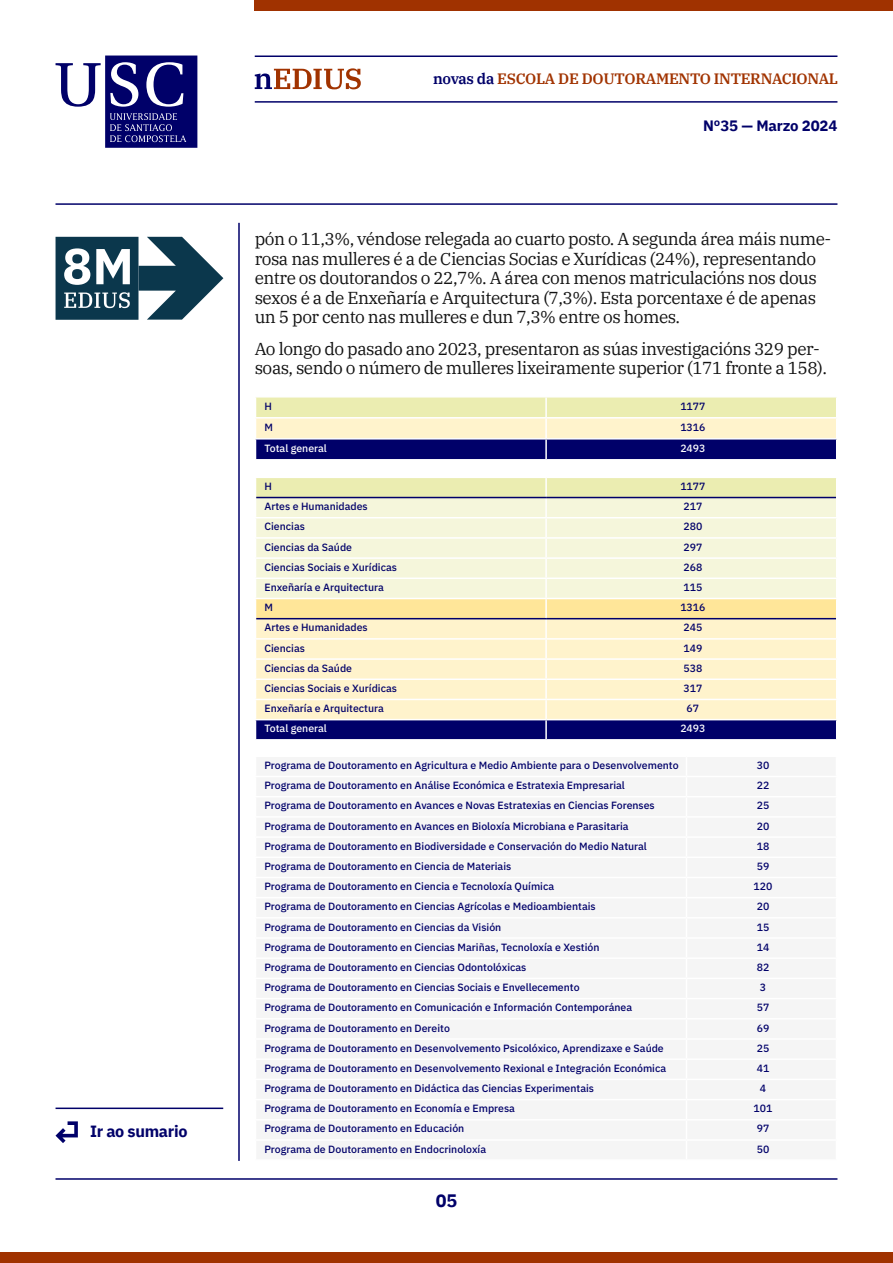
<style>
.page{position:relative;width:893px;height:1263px;background:#fff}
.page>*{position:absolute;margin:0;border:0;box-sizing:border-box;transform-origin:0 0}
.t1{font:700 18px "IBM Plex Sans";color:#000069}
.t2{font:17.25px/19.5px "IBM Plex Serif";letter-spacing:-.03em;color:#121212}
.t3{font:700 16.2px "IBM Plex Sans";letter-spacing:-.02em;color:#000069}
.t4{font:600 15px "IBM Plex Serif";letter-spacing:-.02em;color:#a13300}
.t5{font:700 15px "IBM Plex Sans";letter-spacing:-.01em;color:#000069}
.t6{font:500 10.5px "IBM Plex Sans";color:#000069}
.t7{font:500 10.5px "IBM Plex Sans";color:#fff}
.s1{color:#000069}
</style>
<div class="page">
<hr style="left:255px;top:56px;width:582px;height:1px;background:#000069">
<hr style="left:255px;top:101px;width:582px;height:2px;background:#000069">
<div style="left:255px;top:0;width:638px;height:10px;background:#a03200"></div>
<div style="left:0;top:1252px;width:893px;height:11px;background:#a03200"></div>
<hr style="left:56px;top:203px;width:781px;height:2px;background:#000069">
<hr style="left:56px;top:1107px;width:167px;height:2px;background:#000069">
<svg style="left:56px;top:1121px;width:22px;height:22px"></svg>
<hr style="left:238px;top:223px;width:2px;height:938px;background:#000069">
<hr style="left:56px;top:1178px;width:781px;height:2px;background:#000069">
<svg style="left:255px;top:68px;width:106px;height:21px"></svg>
<svg style="left:56px;top:56px;width:141px;height:92px"></svg>
<svg style="left:255px;top:397px;width:582px;height:63px;background:#aaa6a8"></svg>
<hr style="left:546px;top:438px;width:291px;height:1px;background:#fff">
<svg style="left:255px;top:478px;width:582px;height:262px;background:#e5dfc7"></svg>
<hr style="left:546px;top:618px;width:290px;height:1px;background:#000069">
<svg style="left:56px;top:237px;width:167px;height:83px"></svg>
<h3 class="t3" style="left:90px;top:1118px;width:99px">Ir ao sumario</h3>
<h3 class="t4" style="left:433px;top:67px;width:407px"><span class="s1">novas da</span> ESCOLA DE DOUTORAMENTO INTERNACIONAL</h3>
<h3 class="t5" style="left:703px;top:114px;width:136px">Nº35 — Marzo 2024</h3>
<p class="t2" style="left:255px;top:228px;width:578px">pón o 11,3%, véndose relegada ao cuarto posto. A segunda área máis nume&shy;rosa nas mulleres é a de Ciencias Socias e Xurídicas (24%), representando entre os doutorandos o 22,7%. A área con menos matriculacións nos dous sexos é a de Enxeñaría e Arquitectura (7,3%). Esta porcentaxe é de apenas un 5 por cento nas mulleres e dun 7,3% entre os homes.</p>
<h2 class="t2" style="left:255px;top:337px;width:574px">Ao longo do pasado ano 2023, presentaron as súas investigacións 329 per&shy;soas, sendo o número de mulleres lixeiramente superior (171 fronte a 158).</h2>
<p class="t6" style="left:264px;top:398px;width:9px">H</p>
<p class="t6" style="left:680px;top:398px;width:27px">1177</p>
<p class="t6" style="left:264px;top:419px;width:10px">M</p>
<p class="t6" style="left:680px;top:419px;width:27px">1316</p>
<p class="t7" style="left:264px;top:440px;width:64px">Total general</p>
<p class="t7" style="left:680px;top:440px;width:27px">2493</p>
<p class="t6" style="left:264px;top:478px;width:9px">H</p>
<p class="t6" style="left:680px;top:478px;width:27px">1177</p>
<p class="t6" style="left:264px;top:498px;width:105px">Artes e Humanidades</p>
<p class="t6" style="left:683px;top:498px;width:20px">217</p>
<p class="t6" style="left:264px;top:518px;width:42px">Ciencias</p>
<p class="t6" style="left:683px;top:518px;width:20px">280</p>
<p class="t6" style="left:264px;top:539px;width:89px">Ciencias da Saúde</p>
<p class="t6" style="left:683px;top:539px;width:20px">297</p>
<p class="t6" style="left:264px;top:559px;width:134px">Ciencias Sociais e Xurídicas</p>
<p class="t6" style="left:683px;top:559px;width:20px">268</p>
<p class="t6" style="left:264px;top:579px;width:121px">Enxeñaría e Arquitectura</p>
<p class="t6" style="left:683px;top:579px;width:20px">115</p>
<p class="t6" style="left:264px;top:599px;width:10px">M</p>
<p class="t6" style="left:680px;top:599px;width:27px">1316</p>
<p class="t6" style="left:264px;top:619px;width:105px">Artes e Humanidades</p>
<p class="t6" style="left:683px;top:619px;width:20px">245</p>
<p class="t6" style="left:264px;top:640px;width:42px">Ciencias</p>
<p class="t6" style="left:683px;top:640px;width:20px">149</p>
<p class="t6" style="left:264px;top:660px;width:89px">Ciencias da Saúde</p>
<p class="t6" style="left:683px;top:660px;width:20px">538</p>
<p class="t6" style="left:264px;top:680px;width:134px">Ciencias Sociais e Xurídicas</p>
<p class="t6" style="left:683px;top:680px;width:20px">317</p>
<p class="t6" style="left:264px;top:700px;width:121px">Enxeñaría e Arquitectura</p>
<p class="t6" style="left:687px;top:700px;width:14px">67</p>
<p class="t7" style="left:264px;top:720px;width:64px">Total general</p>
<p class="t7" style="left:680px;top:720px;width:27px">2493</p>
<p class="t6" style="left:264px;top:757px;width:416px">Programa de Doutoramento en Agricultura e Medio Ambiente para o Desenvolvemento</p>
<p class="t6" style="left:757px;top:757px;width:14px">30</p>
<p class="t6" style="left:264px;top:777px;width:362px">Programa de Doutoramento en Análise Económica e Estratexia Empresarial</p>
<p class="t6" style="left:757px;top:777px;width:14px">22</p>
<p class="t6" style="left:264px;top:797px;width:392px">Programa de Doutoramento en Avances e Novas Estratexias en Ciencias Forenses</p>
<p class="t6" style="left:757px;top:797px;width:14px">25</p>
<p class="t6" style="left:264px;top:818px;width:366px">Programa de Doutoramento en Avances en Bioloxía Microbiana e Parasitaria</p>
<p class="t6" style="left:757px;top:818px;width:14px">20</p>
<p class="t6" style="left:264px;top:838px;width:384px">Programa de Doutoramento en Biodiversidade e Conservación do Medio Natural</p>
<p class="t6" style="left:757px;top:838px;width:14px">18</p>
<p class="t6" style="left:264px;top:858px;width:248px">Programa de Doutoramento en Ciencia de Materiais</p>
<p class="t6" style="left:757px;top:858px;width:14px">59</p>
<p class="t6" style="left:264px;top:878px;width:291px">Programa de Doutoramento en Ciencia e Tecnoloxía Química</p>
<p class="t6" style="left:754px;top:878px;width:20px">120</p>
<p class="t6" style="left:264px;top:898px;width:333px">Programa de Doutoramento en Ciencias Agrícolas e Medioambientais</p>
<p class="t6" style="left:757px;top:898px;width:14px">20</p>
<p class="t6" style="left:264px;top:919px;width:238px">Programa de Doutoramento en Ciencias da Visión</p>
<p class="t6" style="left:757px;top:919px;width:14px">15</p>
<p class="t6" style="left:264px;top:939px;width:337px">Programa de Doutoramento en Ciencias Mariñas, Tecnoloxía e Xestión</p>
<p class="t6" style="left:757px;top:939px;width:14px">14</p>
<p class="t6" style="left:264px;top:959px;width:263px">Programa de Doutoramento en Ciencias Odontolóxicas</p>
<p class="t6" style="left:757px;top:959px;width:14px">82</p>
<p class="t6" style="left:264px;top:979px;width:317px">Programa de Doutoramento en Ciencias Sociais e Envellecemento</p>
<p class="t6" style="left:760px;top:979px;width:8px">3</p>
<p class="t6" style="left:264px;top:999px;width:369px">Programa de Doutoramento en Comunicación e Información Contemporánea</p>
<p class="t6" style="left:757px;top:999px;width:14px">57</p>
<p class="t6" style="left:264px;top:1019px;width:187px">Programa de Doutoramento en Dereito</p>
<p class="t6" style="left:757px;top:1019px;width:14px">69</p>
<p class="t6" style="left:264px;top:1040px;width:401px">Programa de Doutoramento en Desenvolvemento Psicolóxico, Aprendizaxe e Saúde</p>
<p class="t6" style="left:757px;top:1040px;width:14px">25</p>
<p class="t6" style="left:264px;top:1060px;width:403px">Programa de Doutoramento en Desenvolvemento Rexional e Integración Económica</p>
<p class="t6" style="left:757px;top:1060px;width:14px">41</p>
<p class="t6" style="left:264px;top:1080px;width:331px">Programa de Doutoramento en Didáctica das Ciencias Experimentais</p>
<p class="t6" style="left:760px;top:1080px;width:8px">4</p>
<p class="t6" style="left:264px;top:1100px;width:252px">Programa de Doutoramento en Economía e Empresa</p>
<p class="t6" style="left:754px;top:1100px;width:20px">101</p>
<p class="t6" style="left:264px;top:1120px;width:201px">Programa de Doutoramento en Educación</p>
<p class="t6" style="left:757px;top:1120px;width:14px">97</p>
<p class="t6" style="left:264px;top:1141px;width:223px">Programa de Doutoramento en Endocrinoloxía</p>
<p class="t6" style="left:757px;top:1141px;width:14px">50</p>
<h1 class="t1" style="left:436px;top:1186px;width:23px">05</h1>
</div>
